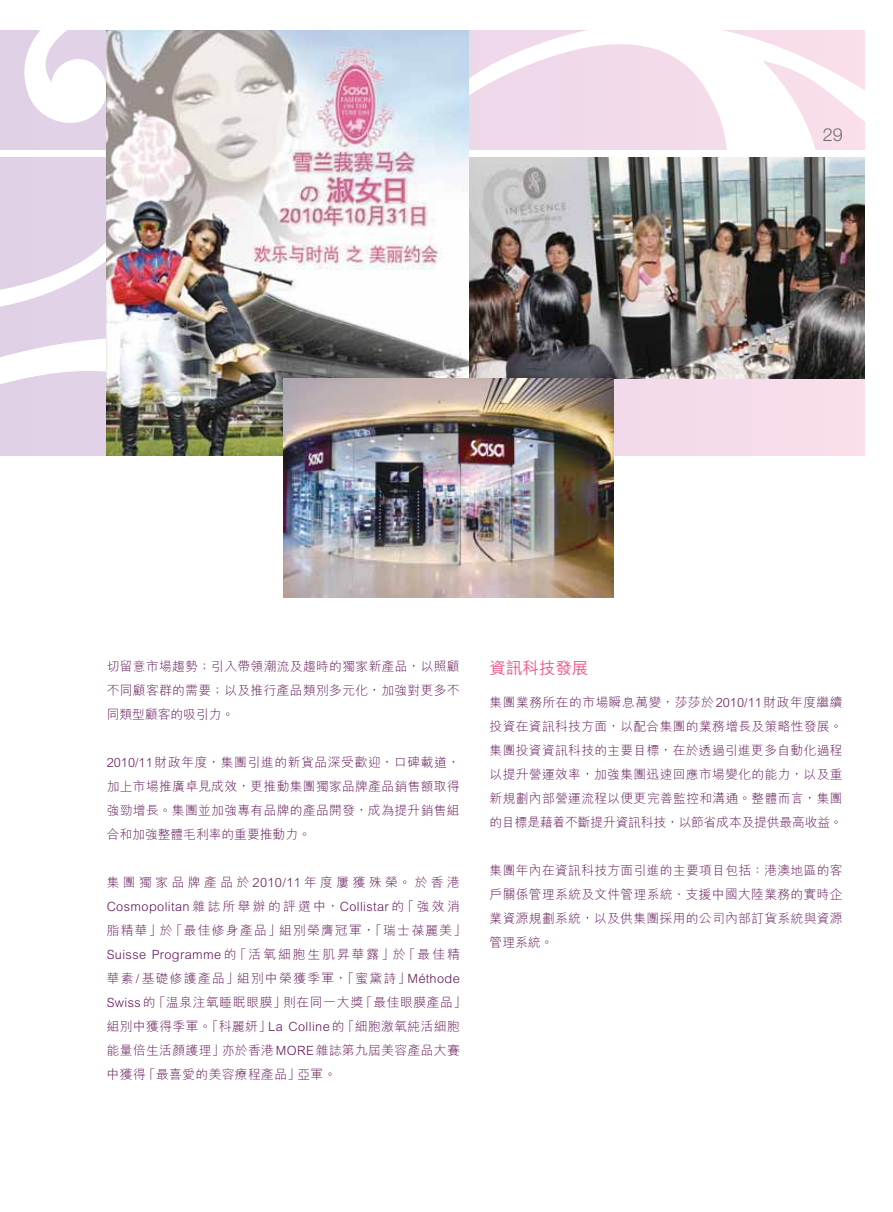
<style>
.page{position:relative;width:893px;height:1212px;background:#fff}
.page>*{position:absolute;margin:0;border:0;box-sizing:border-box;transform-origin:0 0}
.t1{font:300 18px "Helvetica Neue LT Std";color:#6d6e70}
.t2{font:16.5px "M Hei HK Medium E Ten B5 H";color:#f05a89}
.t3{font:12.75px/24px "M Hei HK Light E Ten B5 H";letter-spacing:.03em;color:#621856;text-align:justify}
.s1{font-family:"Helvetica Neue LT Std";font-weight:300}
</style>
<div class="page">
<div style="left:1px;top:158px;width:863px;height:297px;background:#f8ddeb"></div>
<svg style="left:1px;top:336px;width:720px;height:262px"></svg>
<svg style="left:1px;top:30px;width:106px;height:306px;fill:#e2d2e7"></svg>
<svg style="left:468px;top:30px;width:397px;height:341px;fill:#f7ddeb"></svg>
<img style="left:468px;top:158px;width:396px;height:221px">
<img style="left:107px;top:30px;width:361px;height:425px">
<img style="left:283px;top:379px;width:330px;height:218px">
<h1 class="t1" style="left:822px;top:128px;width:22px">29</h1>
<p class="t3" style="left:107px;top:656px;width:354px">切留意市場趨勢；引入帶領潮流及趨時的獨家新產品，以照顧不同顧客群的需要；以及推行產品類別多元化，加強對更多不同類型顧客的吸引力。</p>
<p class="t3" style="left:107px;top:752px;width:354px">2010/11財政年度，集團引進的新貨品深受歡迎，口碑載道，加上市場推廣卓見成效，更推動集團獨家品牌產品銷售額取得強勁增長。集團並加強專有品牌的產品開發，成為提升銷售組合和加強整體毛利率的重要推動力。</p>
<p class="t3" style="left:107px;top:872px;width:361px;text-align:left">集團獨家品牌產品於2010/11年度屢獲殊榮。於香港Cosmopolitan 雜誌所舉辦的評選中，Collistar 的「強效消脂精華」於「最佳修身產品」組別榮膺冠軍，「瑞士葆麗美」Suisse Programme 的「活氧細胞生肌昇華露」於「最佳精華素/基礎修護產品」組別中榮獲季軍，「蜜黛詩」M<span class="s1">é</span>thode Swiss 的「温泉注氧睡眠眼膜」則在同一大獎「最佳眼膜產品」組別中獲得季軍。「科麗妍」La Colline 的「細胞激氧純活細胞能量倍生活顏護理」亦於香港 MORE 雜誌第九屆美容產品大賽中獲得「最喜愛的美容療程產品」亞軍。</p>
<p class="t2" style="left:489px;top:662px;width:100px">資訊科技發展</p>
<p class="t3" style="left:489px;top:692px;width:354px">集團業務所在的市場瞬息萬變，莎莎於2010/11財政年度繼續投資在資訊科技方面，以配合集團的業務增長及策略性發展。集團投資資訊科技的主要目標，在於透過引進更多自動化過程以提升營運效率，加強集團迅速回應市場變化的能力，以及重新規劃內部營運流程以便更完善監控和溝通。整體而言，集團的目標是藉着不斷提升資訊科技，以節省成本及提供最高收益。</p>
<p class="t3" style="left:489px;top:860px;width:354px">集團年內在資訊科技方面引進的主要項目包括：港澳地區的客戶關係管理系統及文件管理系統、支援中國大陸業務的實時企業資源規劃系統，以及供集團採用的公司內部訂貨系統與資源管理系統。</p>
</div>
